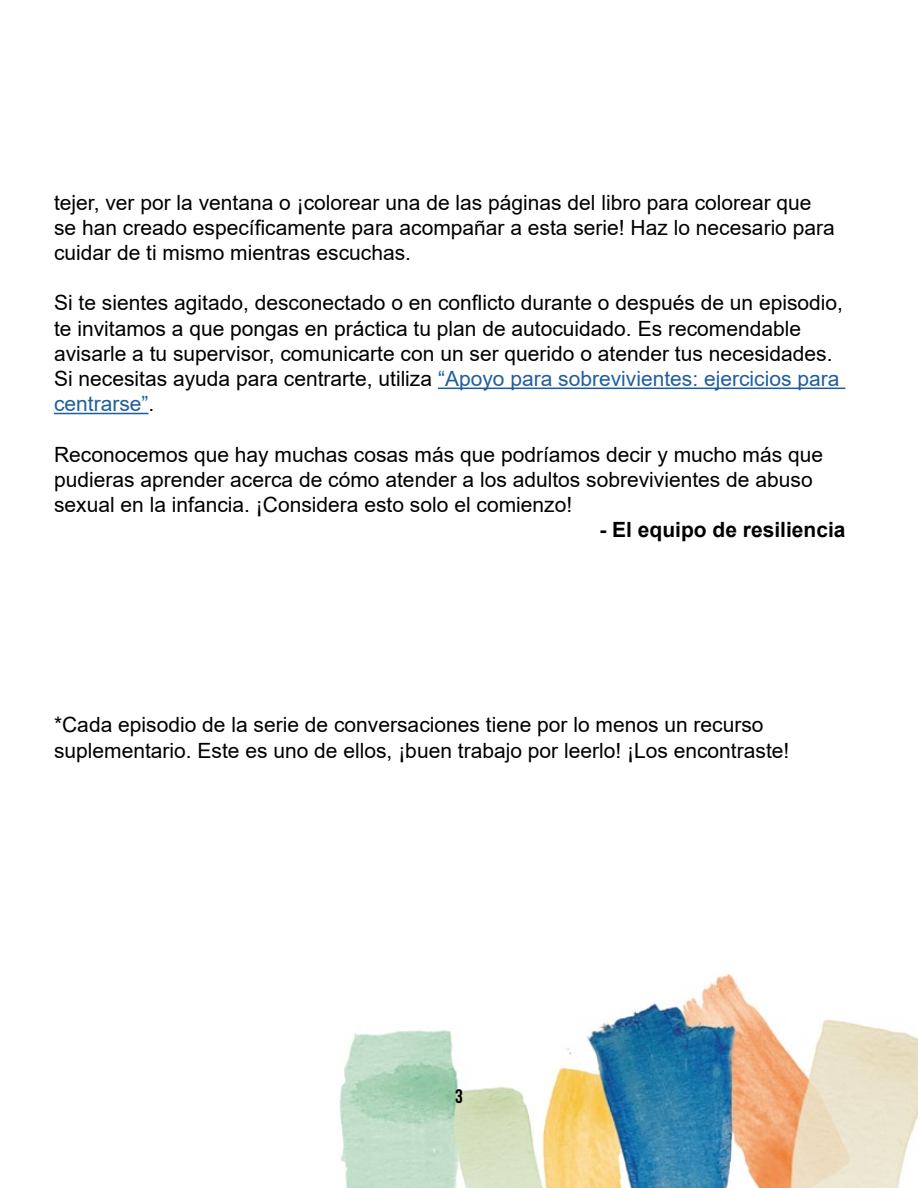
<style>
.page{position:relative;width:918px;height:1188px;background:#fff}
.page>*{position:absolute;margin:0;border:0;box-sizing:border-box;transform-origin:0 0}
.t1{font:21px/25.2px "Arial";color:#000}
.t2{font:700 21px "Arial";color:#000}
.t3{font:700 19.5px "Bebas Neue";color:#000}
.s1{color:#215e9e}
</style>
<div class="page">
<img style="left:339px;top:974px;width:579px;height:214px">
<hr style="left:438px;top:388px;width:407px;height:1px;background:#215e9e">
<hr style="left:54px;top:413px;width:95px;height:1px;background:#215e9e">
<p class="t1" style="left:54px;top:190px;width:782px">tejer, ver por la ventana o ¡colorear una de las páginas del libro para colorear que se han creado específicamente para acompañar a esta serie! Haz lo necesario para cuidar de ti mismo mientras escuchas.</p>
<p class="t1" style="left:54px;top:290px;width:791px">Si te sientes agitado, desconectado o en conflicto durante o después de un episodio, te invitamos a que pongas en práctica tu plan de autocuidado. Es recomendable avisarle a tu supervisor, comunicarte con un ser querido o atender tus necesidades.<br>Si necesitas ayuda para centrarte, utiliza <span class="s1">“Apoyo para sobrevivientes: ejercicios para centrarse”</span>.</p>
<p class="t1" style="left:54px;top:442px;width:771px">Reconocemos que hay muchas cosas más que podríamos decir y mucho más que pudieras aprender acerca de cómo atender a los adultos sobrevivientes de abuso sexual en la infancia. ¡Considera esto solo el comienzo!</p>
<p class="t2" style="left:599px;top:515px;width:248px">- El equipo de resiliencia</p>
<p class="t1" style="left:54px;top:712px;width:737px">*Cada episodio de la serie de conversaciones tiene por lo menos un recurso suplementario. Este es uno de ellos, ¡buen trabajo por leerlo! ¡Los encontraste!</p>
<p class="t3" style="left:455px;top:1085px;width:9px">3</p>
</div>
